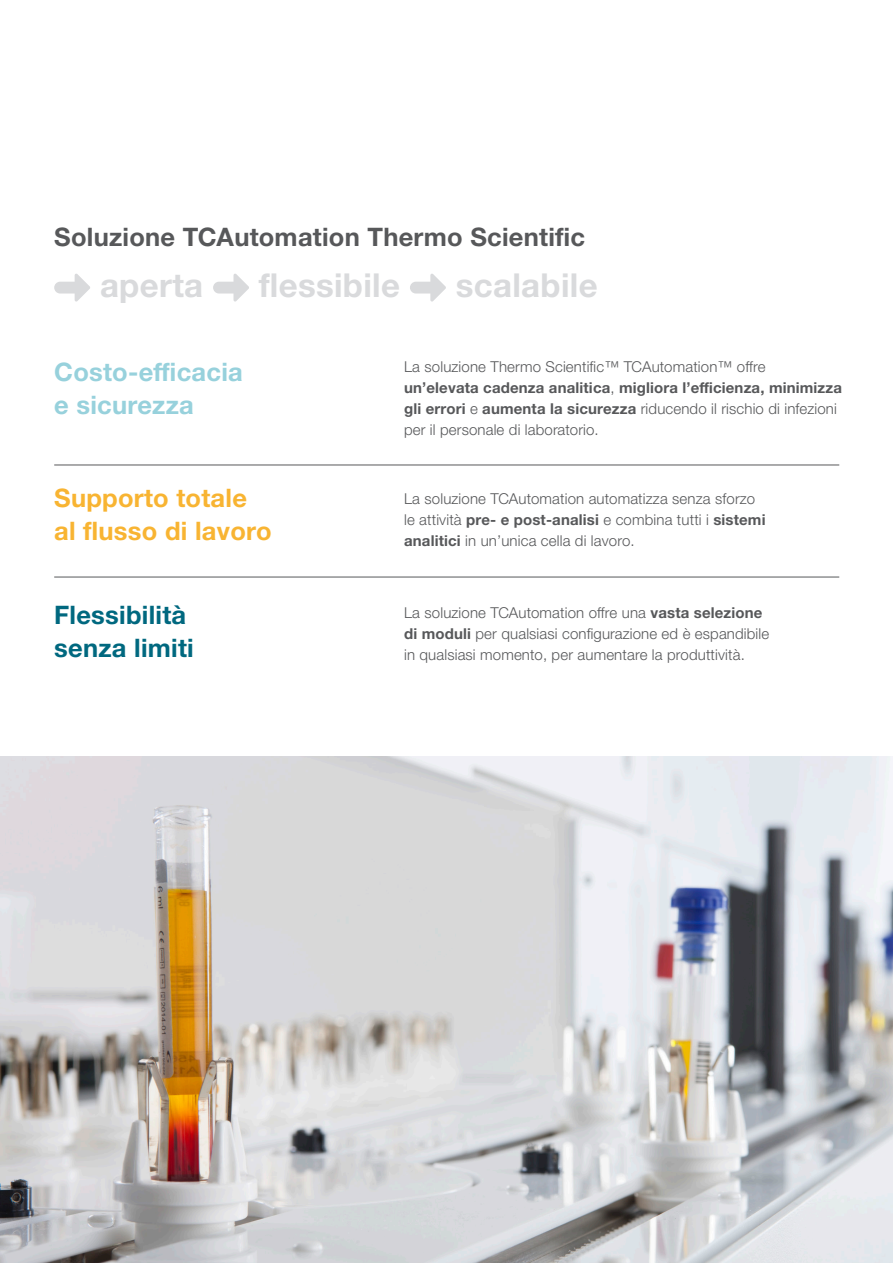
<style>
.page{position:relative;width:893px;height:1263px;background:#fff}
.page>*{position:absolute;margin:0;border:0;box-sizing:border-box;transform-origin:0 0}
.Body_Copy{font:700 33px "Helvetica Neue LTW1 G";letter-spacing:.01em;color:#d9dadc}
.Body_Copy-2{font:700 25.5px "Helvetica Neue LTW1 G";letter-spacing:.01em;color:#57585a}
.Body_Copy-3{font:700 25.5px/33px "Helvetica Neue LTW1 G";letter-spacing:.01em;color:#f8b432}
.Body_Copy-4{font:700 25.5px/33px "Helvetica Neue LTW1 G";letter-spacing:.01em;color:#97d1dc}
.Body_Copy-5{font:700 25.5px/33px "Helvetica Neue LTW1 G";letter-spacing:.01em;color:#00687f}
.Body_Copy-6{font:300 15px/21px "Helvetica Neue LTW1 G";letter-spacing:.01em;color:#57585a}
.s1{font-weight:700}
</style>
<div class="page">
<img style="left:1px;top:757px;width:892px;height:506px">
<hr style="left:54px;top:577px;width:785px;height:1px;background:#57585a">
<hr style="left:54px;top:465px;width:785px;height:1px;background:#57585a">
<svg style="left:54px;top:273px;width:36px;height:29px"></svg>
<svg style="left:213px;top:274px;width:36px;height:28px"></svg>
<svg style="left:410px;top:274px;width:36px;height:28px"></svg>
<p class="Body_Copy-2" style="left:54px;top:221px;width:532px">Soluzione TCAutomation Thermo Scientific</p>
<p class="Body_Copy" style="left:100px;top:265px;width:105px">aperta</p>
<p class="Body_Copy" style="left:259px;top:265px;width:143px">flessibile</p>
<p class="Body_Copy" style="left:456px;top:265px;width:143px">scalabile</p>
<p class="Body_Copy-4" style="left:54px;top:355px;width:190px">Costo-efficacia e sicurezza</p>
<p class="Body_Copy-3" style="left:54px;top:481px;width:219px">Supporto totale al flusso di lavoro</p>
<p class="Body_Copy-5" style="left:54px;top:598px;width:141px">Flessibilità senza limiti</p>
<p class="Body_Copy-6" style="left:404px;top:356px;width:439px">La soluzione Thermo Scientific™ TCAutomation™ offre <span class="s1">un’elevata cadenza analitica</span>, <span class="s1">migliora l’efficienza, minimizza gli errori</span> e <span class="s1">aumenta la sicurezza</span> riducendo il rischio di infezioni per il personale di laboratorio.</p>
<p class="Body_Copy-6" style="left:404px;top:488px;width:363px">La soluzione TCAutomation automatizza senza sforzo le attività <span class="s1">pre- e post-analisi</span> e combina tutti i <span class="s1">sistemi analitici</span> in un’unica cella di lavoro.</p>
<p class="Body_Copy-6" style="left:404px;top:602px;width:367px">La soluzione TCAutomation offre una <span class="s1">vasta selezione di moduli</span> per qualsiasi configurazione ed è espandibile in qualsiasi momento, per aumentare la produttività.</p>
</div>
